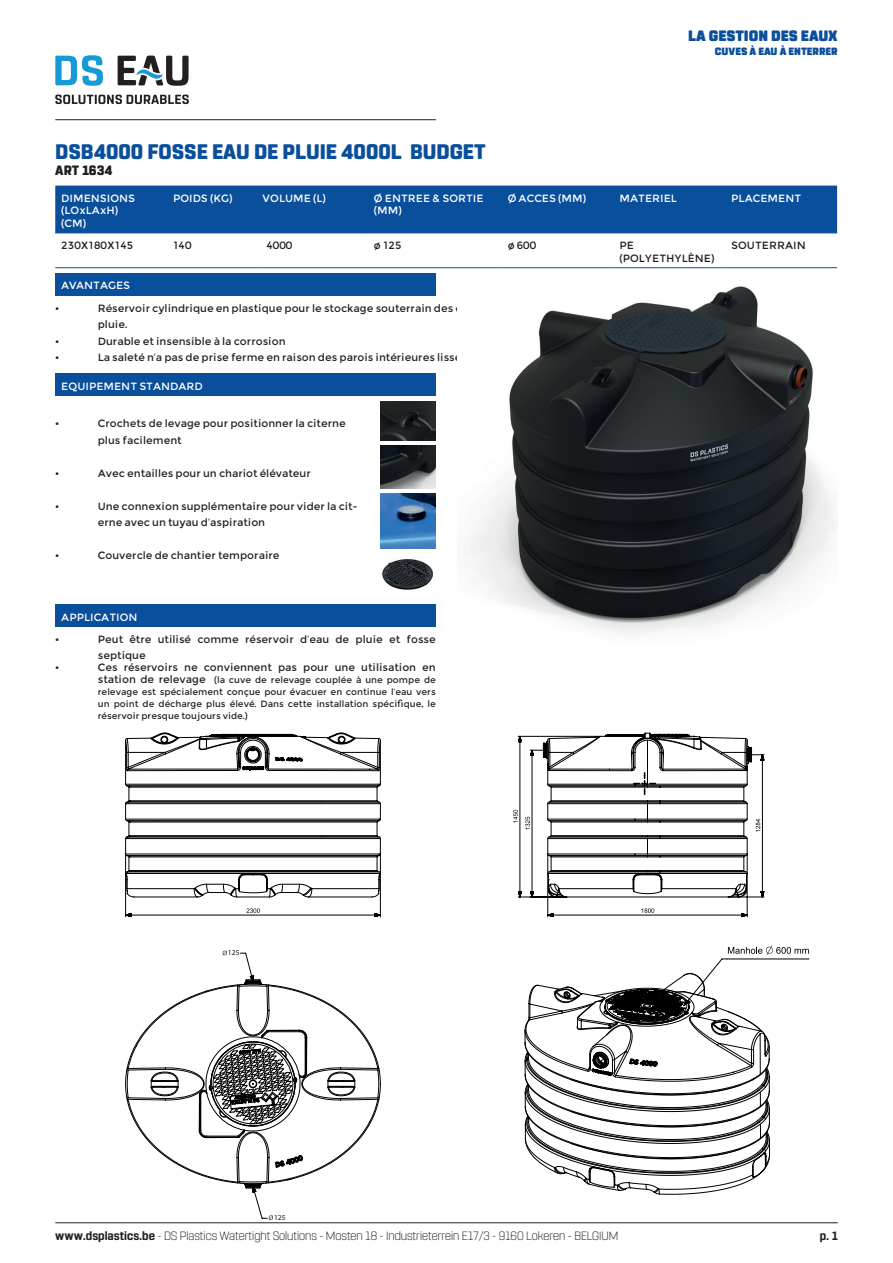
<style>
.page{position:relative;width:893px;height:1263px;background:#fff}
.page>*{position:absolute;margin:0;border:0;box-sizing:border-box;transform-origin:0 0}
.t1{font:800 21px "Rohn Rounded";color:#0a4f9c}
.t2{font:900 15px "Rohn Rounded";color:#0a4f9c}
.t3{font:800 13.5px "Rohn Rounded";color:#231f20}
.t4{font:300 12px "Rohn Rounded";color:#231f20}
.t5{font:700 12px "Rohn Rounded";color:#231f20}
.t6{font:10.5px/16.5px "Montserrat";color:#231f20}
.t7{font:10.5px/12.6px "Montserrat";color:#fff}
.t8{font:900 10.5px "Rohn Rounded";color:#0a4f9c}
.t9{font:9px/12px "Montserrat";color:#231f20;text-align:justify}
.t10{font:7.5px "Myriad Pro";color:#111314}
.s1{font-size:10.5px}
.s2{font-weight:700}
</style>
<div class="page">
<hr style="left:55px;top:119px;width:381px;height:1px;background:#231f20">
<svg style="left:55px;top:55px;width:48px;height:31px"></svg>
<svg style="left:55px;top:95px;width:134px;height:9px"></svg>
<svg style="left:118px;top:56px;width:71px;height:30px"></svg>
<div style="left:55px;top:374px;width:381px;height:22px;background:#0a4f9c"></div>
<div style="left:55px;top:273px;width:381px;height:22px;background:#0a4f9c"></div>
<div style="left:55px;top:186px;width:782px;height:47px;background:#0a4f9c"></div>
<hr style="left:55px;top:233px;width:112px;height:1px;background:#0a4f9c">
<hr style="left:167px;top:233px;width:89px;height:1px;background:#0a4f9c">
<hr style="left:256px;top:233px;width:112px;height:1px;background:#0a4f9c">
<hr style="left:368px;top:233px;width:134px;height:1px;background:#0a4f9c">
<hr style="left:502px;top:233px;width:111px;height:1px;background:#0a4f9c">
<hr style="left:613px;top:233px;width:112px;height:1px;background:#0a4f9c">
<hr style="left:725px;top:233px;width:112px;height:1px;background:#0a4f9c">
<hr style="left:55px;top:267px;width:112px;height:1px;background:#0a4f9c">
<hr style="left:167px;top:267px;width:89px;height:1px;background:#0a4f9c">
<hr style="left:256px;top:267px;width:112px;height:1px;background:#0a4f9c">
<hr style="left:368px;top:267px;width:134px;height:1px;background:#0a4f9c">
<hr style="left:502px;top:267px;width:111px;height:1px;background:#0a4f9c">
<hr style="left:613px;top:267px;width:112px;height:1px;background:#0a4f9c">
<hr style="left:725px;top:267px;width:112px;height:1px;background:#0a4f9c">
<div style="left:55px;top:604px;width:381px;height:23px;background:#0a4f9c"></div>
<img style="left:466px;top:286px;width:371px;height:348px">
<hr style="left:55px;top:1262px;width:783px;height:1px;background:#000001">
<hr style="left:892px;top:654px;width:1px;height:582px;background:#000001">
<svg style="left:55px;top:732px;width:783px;height:492px"></svg>
<svg style="left:223px;top:951px;width:4px;height:4px"></svg>
<svg style="left:269px;top:1215px;width:4px;height:5px"></svg>
<img style="left:381px;top:493px;width:55px;height:55px">
<img style="left:381px;top:401px;width:55px;height:40px">
<img style="left:381px;top:446px;width:55px;height:42px">
<img style="left:391px;top:586px;width:34px;height:4px">
<hr style="left:381px;top:554px;width:1px;height:43px;background:#b5b7b7">
<hr style="left:462px;top:554px;width:1px;height:43px;background:#b5b7b7">
<hr style="left:381px;top:614px;width:55px;height:1px;background:#b5b7b7">
<hr style="left:381px;top:603px;width:55px;height:1px;background:#b5b7b7">
<svg style="left:381px;top:554px;width:52px;height:32px"></svg>
<h1 class="t1" style="left:55px;top:139px;width:432px">DSB4000 FOSSE EAU DE PLUIE 4000L BUDGET</h1>
<p class="t3" style="left:55px;top:162px;width:59px">ART 1634</p>
<h2 class="t2" style="left:688px;top:27px;width:151px">LA GESTION DES EAUX</h2>
<p class="t8" style="left:715px;top:45px;width:124px">CUVES À EAU À ENTERRER</p>
<p class="t7" style="left:61px;top:192px;width:75px">DIMENSIONS (LOxLAxH) (CM)</p>
<p class="t7" style="left:173px;top:192px;width:61px">POIDS (KG)</p>
<p class="t7" style="left:262px;top:192px;width:65px">VOLUME (L)</p>
<p class="t7" style="left:374px;top:192px;width:111px">Ø ENTREE &amp; SORTIE (MM)</p>
<p class="t7" style="left:508px;top:192px;width:80px">Ø ACCES (MM)</p>
<p class="t7" style="left:619px;top:192px;width:59px">MATERIEL</p>
<p class="t7" style="left:731px;top:192px;width:71px">PLACEMENT</p>
<p class="t6" style="left:61px;top:237px;width:74px">230X180X145</p>
<p class="t6" style="left:173px;top:237px;width:20px">140</p>
<p class="t6" style="left:266px;top:237px;width:27px">4000</p>
<p class="t6" style="left:374px;top:237px;width:29px">ø 125</p>
<p class="t6" style="left:508px;top:237px;width:30px">ø 600</p>
<p class="t6" style="left:619px;top:239px;width:96px;line-height:12.6px">PE (POLYETHYLÈNE)</p>
<p class="t6" style="left:731px;top:237px;width:76px">SOUTERRAIN</p>
<p class="t7" style="left:61px;top:279px;width:70px">AVANTAGES</p>
<p class="t6" style="left:55px;top:300px;width:6px">•</p>
<p class="t6" style="left:98px;top:300px;width:401px">Réservoir cylindrique en plastique pour le stockage souterrain des eaux de pluie.</p>
<p class="t6" style="left:55px;top:333px;width:6px">•</p>
<p class="t6" style="left:98px;top:333px;width:189px">Durable et insensible à la corrosion</p>
<p class="t6" style="left:55px;top:349px;width:6px">•</p>
<p class="t6" style="left:98px;top:349px;width:371px">La saleté n’a pas de prise ferme en raison des parois intérieures lisses</p>
<p class="t7" style="left:61px;top:380px;width:143px">EQUIPEMENT STANDARD</p>
<p class="t6" style="left:55px;top:415px;width:6px">•</p>
<p class="t6" style="left:98px;top:415px;width:249px">Crochets de levage pour positionner la citerne plus facilement</p>
<p class="t6" style="left:55px;top:465px;width:6px">•</p>
<p class="t6" style="left:98px;top:465px;width:215px">Avec entailles pour un chariot élévateur</p>
<p class="t6" style="left:55px;top:498px;width:6px">•</p>
<p class="t6" style="left:98px;top:498px;width:261px">Une connexion supplémentaire pour vider la cit&shy;erne avec un tuyau d’aspiration</p>
<p class="t6" style="left:55px;top:547px;width:6px">•</p>
<p class="t6" style="left:98px;top:547px;width:183px">Couvercle de chantier temporaire</p>
<p class="t7" style="left:61px;top:611px;width:78px">APPLICATION</p>
<p class="t6" style="left:55px;top:631px;width:6px">•</p>
<p class="t6" style="left:98px;top:631px;width:340px">Peut être utilisé comme réservoir d’eau de pluie et fosse septique</p>
<p class="t6" style="left:55px;top:659px;width:6px">•</p>
<p class="t6" style="left:98px;top:659px;width:340px">Ces réservoirs ne conviennent pas pour une utilisation en</p>
<p class="t9" style="left:98px;top:674px;width:340px"><span class="s1">station de relevage</span> (la cuve de relevage couplée à une pompe de relevage est spécialement conçue pour évacuer en continue l’eau vers un point de décharge plus élevé. Dans cette installation spécifique, le réservoir presque toujours vide.)</p>
<p class="t10" style="left:228px;top:948px;width:13px">125</p>
<p class="t10" style="left:274px;top:1213px;width:13px">125</p>
<p class="t4" style="left:55px;top:1229px;width:565px"><span class="s2">www.dsplastics.be</span> - DS Plastics Watertight Solutions - Mosten 18 - Industrieterrein E17/3 - 9160 Lokeren - BELGIUM</p>
<p class="t5" style="left:820px;top:1229px;width:19px">p. 1</p>
</div>
